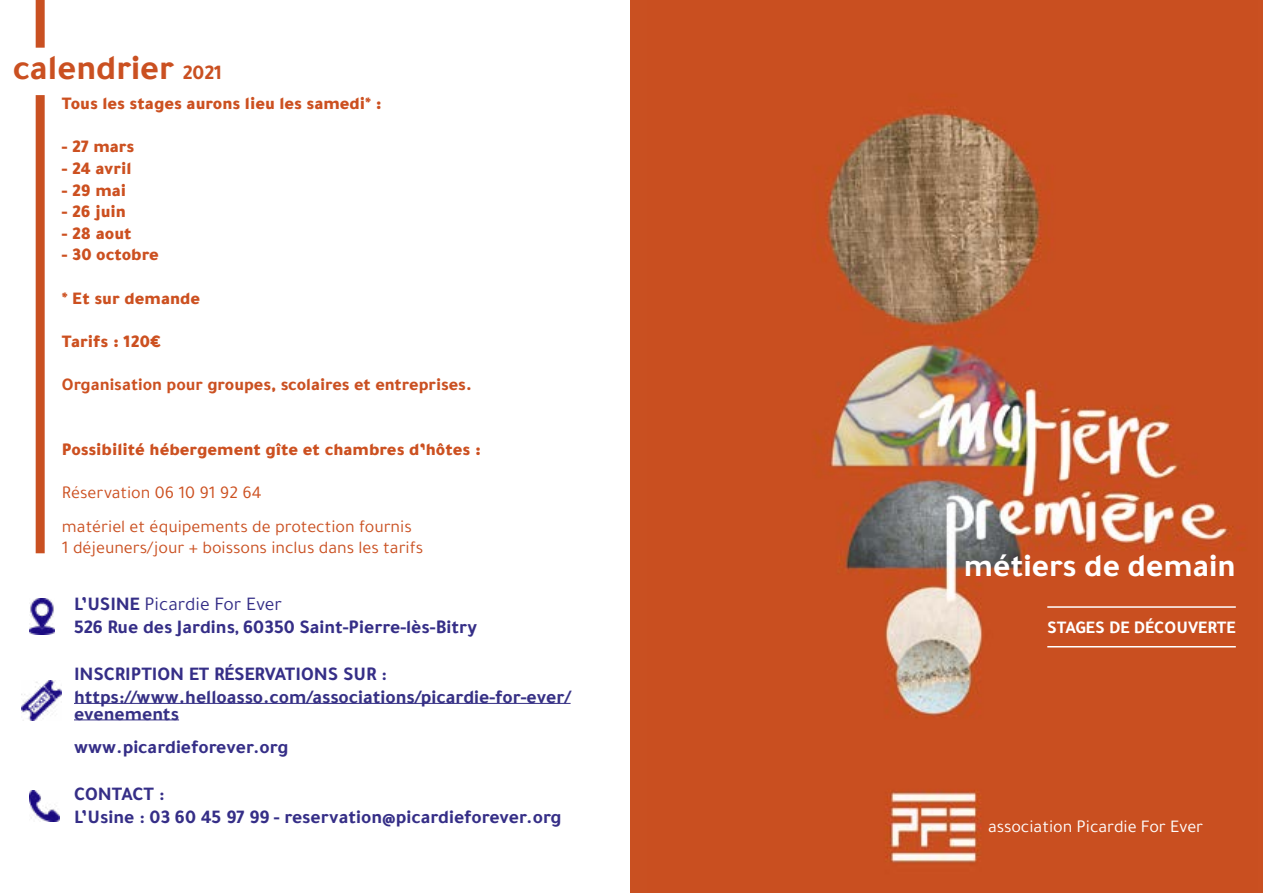
<style>
.page{position:relative;width:1263px;height:893px;background:#fff}
.page>*{position:absolute;margin:0;border:0;box-sizing:border-box;transform-origin:0 0}
.t1{font:700 36px "Tajawal";color:#ca5021}
.t2{font:700 33px "Tajawal";color:#fff}
.t3{font:700 19.5px/23.4px "Tajawal";color:#352e87}
.t4{font:700 19.5px/16.5px "Tajawal";color:#363085}
.t5{font:900 18px "Tajawal";color:#cc5020}
.t6{font:18px/21.6px "Tajawal";color:#ca5021}
.t7{font:800 18px "Tajawal";color:#ca5021}
.t8{font:18px "Tajawal";color:#fff}
.t9{font:18px "Tajawal";color:#cc5020}
.t10{font:700 18px "Tajawal";color:#fff}
.s1{font-size:21px}
.s2{font-weight:700;color:#cc5020}
.s3{font-weight:400}
</style>
<div class="page">
<div style="left:631px;top:0;width:632px;height:893px;background:#c95021"></div>
<img style="left:815px;top:109px;width:429px;height:755px">
<hr style="left:1047px;top:606px;width:189px;height:2px;background:#fff">
<hr style="left:1047px;top:646px;width:189px;height:1px;background:#fff">
<div style="left:36px;top:0;width:9px;height:48px;background:#c95021"></div>
<div style="left:36px;top:95px;width:9px;height:458px;background:#c95021"></div>
<hr style="left:74px;top:703px;width:497px;height:1px;background:#363085">
<hr style="left:74px;top:720px;width:105px;height:1px;background:#363085">
<img style="left:29px;top:599px;width:25px;height:36px">
<img style="left:21px;top:681px;width:41px;height:39px">
<img style="left:29px;top:791px;width:31px;height:30px">
<h1 class="t1" style="left:13px;top:41px;width:211px">calendrier <span class="s1">2021</span></h1>
<p class="t5" style="left:62px;top:88px;width:321px">Tous les stages aurons lieu les samedi* :</p>
<p class="t5" style="left:62px;top:131px;width:74px">- 27 mars</p>
<p class="t5" style="left:62px;top:153px;width:71px">- 24 avril</p>
<p class="t5" style="left:62px;top:174px;width:66px">- 29 mai</p>
<p class="t5" style="left:62px;top:196px;width:66px">- 26 juin</p>
<p class="t5" style="left:62px;top:218px;width:71px">- 28 aout</p>
<p class="t5" style="left:62px;top:239px;width:98px">- 30 octobre</p>
<p class="t5" style="left:62px;top:282px;width:140px">* Et sur demande</p>
<p class="t5" style="left:62px;top:326px;width:101px">Tarifs : 120€</p>
<p class="t7" style="left:62px;top:370px;width:412px"><span class="s2">Organisation pour</span> groupes, scolaires et entreprises.</p>
<p class="t5" style="left:62px;top:434px;width:420px">Possibilité hébergement gîte et chambres d’hôtes :</p>
<p class="t9" style="left:62px;top:480px;width:201px">Réservation 06 10 91 92 64</p>
<p class="t6" style="left:62px;top:515px;width:363px">matériel et équipements de protection fournis<br>1 déjeuners/jour + boissons inclus dans les tarifs</p>
<p class="t3" style="left:74px;top:592px;width:405px">L’USINE <span class="s3">Picardie For Ever<br></span>526 Rue des Jardins, 60350 Saint-Pierre-lès-Bitry</p>
<p class="t3" style="left:74px;top:662px;width:314px">INSCRIPTION ET RÉSERVATIONS SUR :</p>
<p class="t4" style="left:74px;top:689px;width:498px">https://www.helloasso.com/associations/picardie-for-ever/ evenements</p>
<p class="t3" style="left:74px;top:735px;width:216px">www.picardieforever.org</p>
<p class="t3" style="left:74px;top:781px;width:489px">CONTACT :<br>L’Usine : 03 60 45 97 99 - reservation@picardieforever.org</p>
<h2 class="t2" style="left:964px;top:540px;width:273px">métiers de demain</h2>
<p class="t10" style="left:1047px;top:613px;width:190px">STAGES DE DÉCOUVERTE</p>
<p class="t8" style="left:988px;top:814px;width:217px">association Picardie For Ever</p>
</div>
